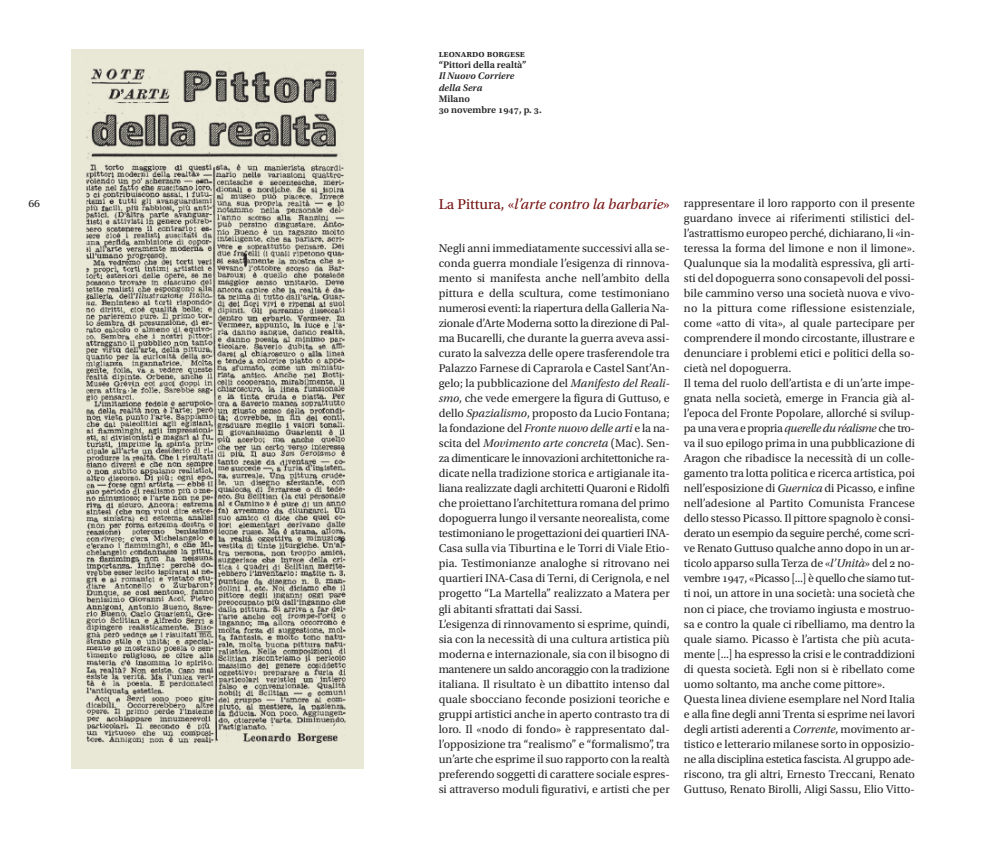
<style>
.page{position:relative;width:993px;height:851px;background:#fff}
.page>*{position:absolute;margin:0;border:0;box-sizing:border-box;transform-origin:0 0}
.t1{font:italic 15px "Utopia Std";color:#761313}
.t2{font:11.88px/15px "Utopia Std";letter-spacing:-.005em;color:#272627}
.t3{font:600 10px/11.2px "Utopia Std";color:#272627}
.t4{font:italic 600 10px/11.2px "Utopia Std";color:#272627}
.s1{font-style:normal}
.s2{font-style:italic}
</style>
<div class="page">
<div style="left:71px;top:50px;width:292px;height:718px;background:#e9e7d5"></div>
<img style="left:86px;top:66px;width:260px;height:677px">
<p class="t3" style="left:438px;top:49px;width:89px">leonardo borgese “Pittori della realtà”</p>
<p class="t4" style="left:438px;top:71px;width:77px">Il Nuovo Corriere della Sera</p>
<p class="t3" style="left:438px;top:94px;width:104px">Milano<br>30 novembre 1947, p. 3.</p>
<p class="t1" style="left:438px;top:199px;width:232px"><span class="s1">La Pittura, «</span>l’arte contro la barbarie<span class="s1">»</span></p>
<p class="t2" style="left:28px;top:197px;width:13px">66</p>
<p class="t2" style="left:683px;top:197px;width:232px">rappresentare il loro rapporto con il presente guardano invece ai riferimenti stilistici del&shy;l’astrattismo europeo perché, dichiarano, li «in&shy;teressa la forma del limone e non il limone».<br>Qualunque sia la modalità espressiva, gli arti&shy;sti del dopoguerra sono consapevoli del possi&shy;bile cammino verso una società nuova e vivo&shy;no la pittura come riflessione esistenziale, come «atto di vita», al quale partecipare per comprendere il mondo circostante, illustrare e denunciare i problemi etici e politici della so&shy;cietà nel dopoguerra.<br>Il tema del ruolo dell’artista e di un’arte impe&shy;gnata nella società, emerge in Francia già al&shy;l’epoca del Fronte Popolare, allorché si svilup&shy;pa una vera e propria <span class="s2">querelle du réalisme</span> che tro&shy;va il suo epilogo prima in una pubblicazione di Aragon che ribadisce la necessità di un colle&shy;gamento tra lotta politica e ricerca artistica, poi nell’esposizione di <span class="s2">Guernica</span> di Picasso, e infine nell’adesione al Partito Comunista Francese dello stesso Picasso. Il pittore spagnolo è consi&shy;derato un esempio da seguire perché, come scri&shy;ve Renato Guttuso qualche anno dopo in un ar&shy;ticolo apparso sulla Terza de «<span class="s2">l’Unità</span>» del 2 no&shy;vembre 1947, «Picasso [...] è quello che siamo tut&shy;ti noi, un attore in una società: una società che non ci piace, che troviamo ingiusta e mostruo&shy;sa e contro la quale ci ribelliamo, ma dentro la quale siamo. Picasso è l’artista che più acuta&shy;mente [...] ha espresso la crisi e le contraddizioni di questa società. Egli non si è ribellato come uomo soltanto, ma anche come pittore».<br>Questa linea diviene esemplare nel Nord Italia e alla fine degli anni Trenta si esprime nei lavori degli artisti aderenti a <span class="s2">Corrente</span>, movimento ar&shy;tistico e letterario milanese sorto in opposizio&shy;ne alla disciplina estetica fascista. Al gruppo ade&shy;riscono, tra gli altri, Ernesto Treccani, Renato Guttuso, Renato Birolli, Aligi Sassu, Elio Vitto-</p>
<p class="t2" style="left:438px;top:242px;width:232px">Negli anni immediatamente successivi alla se&shy;conda guerra mondiale l’esigenza di rinnova&shy;mento si manifesta anche nell’ambito della pittura e della scultura, come testimoniano numerosi eventi: la riapertura della Galleria Na&shy;zionale d’Arte Moderna sotto la direzione di Pal&shy;ma Bucarelli, che durante la guerra aveva assi&shy;curato la salvezza delle opere trasferendole tra Palazzo Farnese di Caprarola e Castel Sant’An&shy;gelo; la pubblicazione del <span class="s2">Manifesto del Reali&shy;smo</span>, che vede emergere la figura di Guttuso, e dello <span class="s2">Spazialismo</span>, proposto da Lucio Fontana; la fondazione del <span class="s2">Fronte nuovo delle arti</span> e la na&shy;scita del <span class="s2">Movimento arte concreta</span> (Mac). Sen&shy;za dimenticare le innovazioni architettoniche ra&shy;dicate nella tradizione storica e artigianale ita&shy;liana realizzate dagli architetti Quaroni e Ridolfi che proiettano l’architettura romana del primo dopoguerra lungo il versante neorealista, come testimoniano le progettazioni dei quartieri INA-Casa sulla via Tiburtina e le Torri di Viale Etio&shy;pia. Testimonianze analoghe si ritrovano nei quartieri INA-Casa di Terni, di Cerignola, e nel progetto “La Martella” realizzato a Matera per gli abitanti sfrattati dai Sassi.<br>L’esigenza di rinnovamento si esprime, quindi, sia con la necessità di una cultura artistica più moderna e internazionale, sia con il bisogno di mantenere un saldo ancoraggio con la tradizione italiana. Il risultato è un dibattito intenso dal quale sbocciano feconde posizioni teoriche e gruppi artistici anche in aperto contrasto tra di loro. Il «nodo di fondo» è rappresentato dal&shy;l’opposizione tra “realismo” e “formalismo”, tra un’arte che esprime il suo rapporto con la realtà preferendo soggetti di carattere sociale espres&shy;si attraverso moduli figurativi, e artisti che per</p>
</div>
